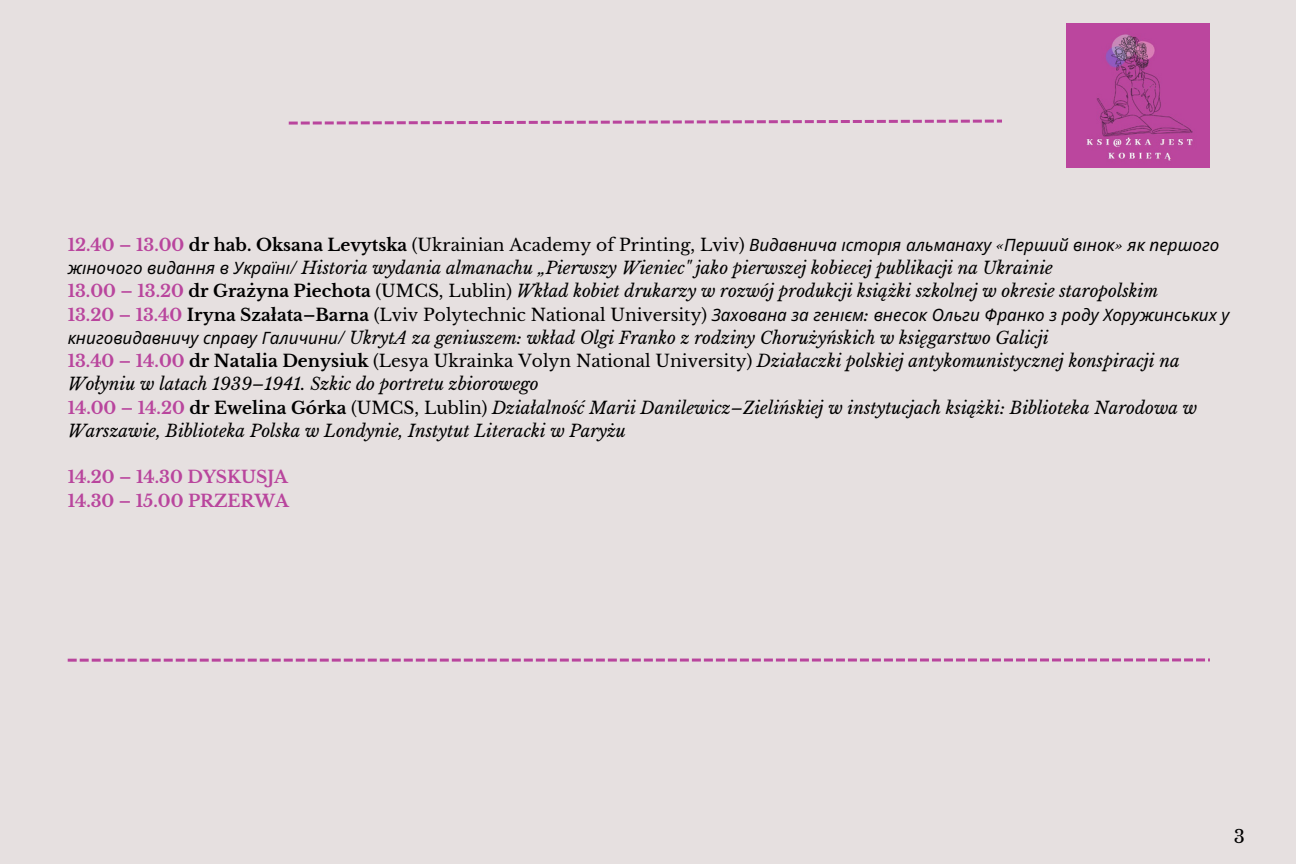
<style>
.page{position:relative;width:1296px;height:864px;background:#e6e0e0}
.page>*{position:absolute;margin:0;border:0;box-sizing:border-box;transform-origin:0 0}
.t1{font:18px "Libre Baskerville";color:#000}
.t2{font:italic 17px/23.2px "Libre Baskerville";color:#000}
.t3{font:italic 17px/23.2px "Noto Sans";color:#000}
.t4{font:700 17px "Libre Baskerville";color:#b9459d}
.s1{font-weight:700;font-style:normal;color:#b9459d}
.s2{font-weight:700;font-style:normal}
.s3{font-style:normal}
.s4{font-family:"Noto Sans"}
.s5{font-family:"Libre Baskerville";font-weight:700;font-style:normal;color:#b9459d}
.s6{font-family:"Libre Baskerville";font-weight:700;font-style:normal}
.s7{font-family:"Libre Baskerville";font-style:normal}
.s8{font-family:"Libre Baskerville"}
</style>
<div class="page">
<img style="left:1066px;top:24px;width:143px;height:143px">
<svg style="left:289px;top:120px;width:713px;height:5px"></svg>
<svg style="left:68px;top:658px;width:1142px;height:4px"></svg>
<p class="t2" style="left:68px;top:233px;width:1153px"><span class="s1">12.40 – 13.00</span> <span class="s2">dr hab. Oksana Levytska</span> <span class="s3">(Ukrainian Academy of Printing, Lviv)</span> <span class="s4">Видавнича історія альманаху</span> «<span class="s4">Перший вінок</span>» <span class="s4">як першого жіночого видання в Україні</span>/ Historia wydania almanachu „Pierwszy Wieniec" jako pierwszej kobiecej publikacji na Ukrainie</p>
<p class="t2" style="left:68px;top:280px;width:1092px"><span class="s1">13.00 – 13.20</span> <span class="s2">dr Grażyna Piechota</span> <span class="s3">(UMCS, Lublin)</span> Wkład kobiet drukarzy w rozwój produkcji książki szkolnej w okresie staropolskim</p>
<p class="t3" style="left:68px;top:302px;width:1163px"><span class="s5">13.20 – 13.40</span> <span class="s6">Iryna Szałata–Barna</span> <span class="s7">(Lviv Polytechnic National University)</span> Захована за генієм<span class="s8">:</span> внесок Ольги Франко з роду Хоружинських у книговидавничу справу Галичини<span class="s8">/ UkrytA za geniuszem: wkład Olgi Franko z rodziny Chorużyńskich w księgarstwo Galicji</span></p>
<p class="t2" style="left:68px;top:350px;width:1114px"><span class="s1">13.40 – 14.00</span> <span class="s2">dr Natalia Denysiuk</span> <span class="s3">(Lesya Ukrainka Volyn National University)</span> Działaczki polskiej antykomunistycznej konspiracji na<br>Wołyniu w latach 1939–1941. Szkic do portretu zbiorowego</p>
<p class="t2" style="left:68px;top:396px;width:1131px"><span class="s1">14.00 – 14.20</span> <span class="s2">dr Ewelina Górka</span> <span class="s3">(UMCS, Lublin)</span> Działalność Marii Danilewicz–Zielińskiej w instytucjach książki: Biblioteka Narodowa w<br>Warszawie, Biblioteka Polska w Londynie, Instytut Literacki w Paryżu</p>
<p class="t4" style="left:68px;top:467px;width:222px">14.20 – 14.30 DYSKUSJA</p>
<p class="t4" style="left:68px;top:490px;width:223px">14.30 – 15.00 PRZERWA</p>
<p class="t1" style="left:1234px;top:826px;width:13px">3</p>
</div>
